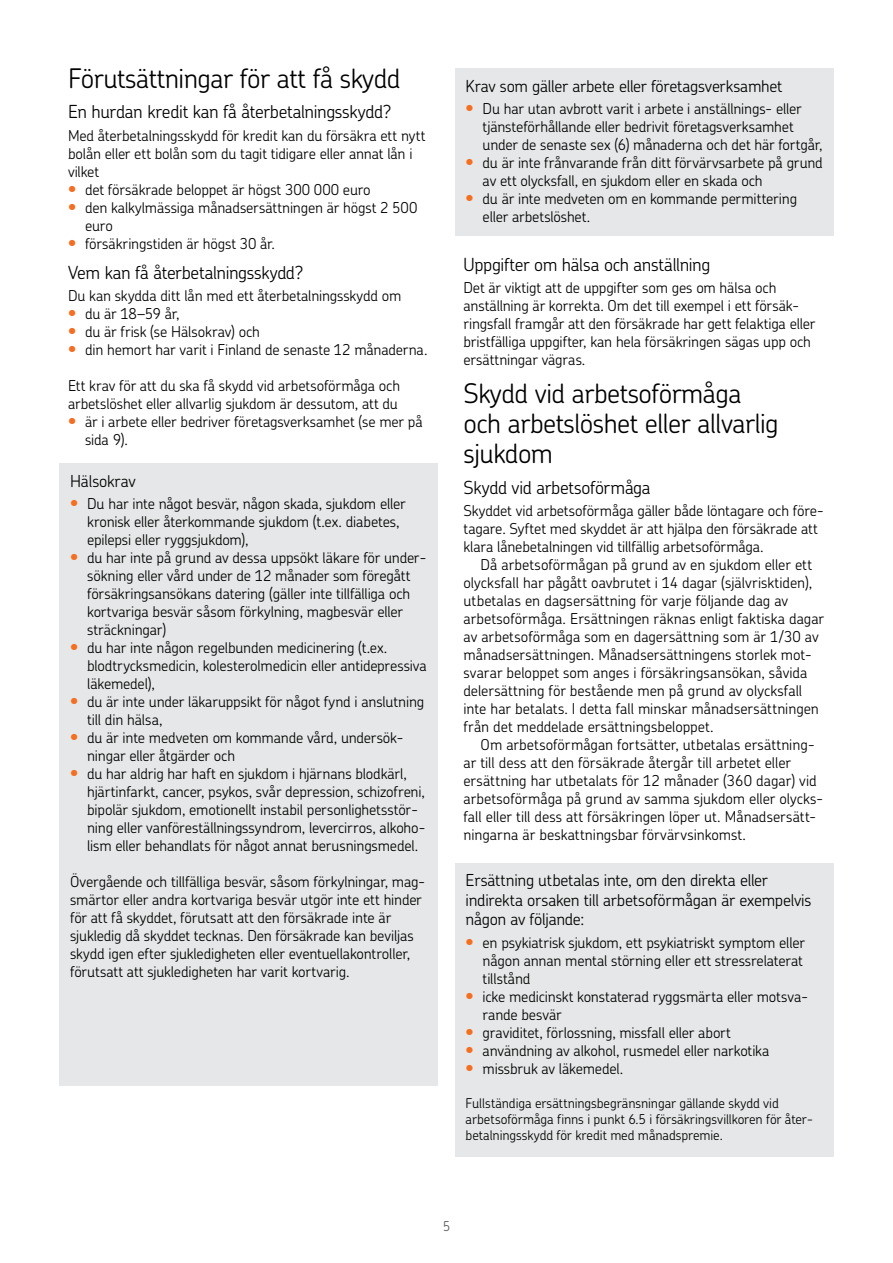
<style>
.page{position:relative;width:893px;height:1263px;background:#fff}
.page>*{position:absolute;margin:0;border:0;box-sizing:border-box;transform-origin:0 0}
.Sisäsivun_otsikko_Ch{font:300 27px/30px "OP Chevin Pro";letter-spacing:-.02em;color:#000}
.Väliotsikko_Chevin_1{font:300 18px "OP Chevin Pro";letter-spacing:-.02em;color:#000}
.Väliotsikko_Chevin_1-2{font:300 16.5px/19.8px "OP Chevin Pro";letter-spacing:-.015em;color:#000}
.Leipäteksti_sisennet{font:300 15px/18px "OP Chevin Pro";letter-spacing:-.01em;color:#000}
.Leipäteksti{font:300 15px/18px "OP Chevin Pro";letter-spacing:-.01em;color:#000}
.Kuvateksti{font:300 13.5px/16.2px "OP Chevin Pro";letter-spacing:-.005em;color:#000}
.t1{font:300 13.5px "OP Chevin Pro";color:#58595b}
.s1{font-size:18px;color:#f36f21}
</style>
<div class="page">
<div style="left:60px;top:464px;width:378px;height:622px;background:#e6e7e8"></div>
<div style="left:455px;top:69px;width:378px;height:167px;background:#e6e7e8"></div>
<div style="left:455px;top:863px;width:378px;height:294px;background:#e6e7e8"></div>
<h2 class="Sisäsivun_otsikko_Ch" style="left:68px;top:63px;width:334px">Förutsättningar för att få skydd</h2>
<h3 class="Väliotsikko_Chevin_1" style="left:68px;top:100px;width:325px">En hurdan kredit kan få återbetalningsskydd?</h3>
<p class="Leipäteksti" style="left:68px;top:126px;width:359px">Med återbetalningsskydd för kredit kan du försäkra ett nytt bolån eller ett bolån som du tagit tidigare eller annat lån i vilket</p>
<p class="Leipäteksti_sisennet" style="left:68px;top:180px;width:304px"><span class="s1">•</span> det försäkrade beloppet är högst 300 000 euro</p>
<p class="Leipäteksti_sisennet" style="left:85px;top:198px;width:334px;text-indent:-17px"><span class="s1">•</span> den kalkylmässiga månadsersättningen är högst 2 500 euro</p>
<p class="Leipäteksti_sisennet" style="left:68px;top:234px;width:209px"><span class="s1">•</span> försäkringstiden är högst 30 år.</p>
<h3 class="Väliotsikko_Chevin_1" style="left:68px;top:260px;width:237px">Vem kan få återbetalningsskydd?</h3>
<p class="Leipäteksti" style="left:68px;top:286px;width:335px">Du kan skydda ditt lån med ett återbetalningsskydd om</p>
<p class="Leipäteksti_sisennet" style="left:68px;top:304px;width:113px"><span class="s1">•</span> du är 18–59 år,</p>
<p class="Leipäteksti_sisennet" style="left:68px;top:322px;width:193px"><span class="s1">•</span> du är frisk (se Hälsokrav) och</p>
<p class="Leipäteksti_sisennet" style="left:68px;top:340px;width:361px"><span class="s1">•</span> din hemort har varit i Finland de senaste 12 månaderna.</p>
<p class="Leipäteksti" style="left:68px;top:376px;width:334px">Ett krav för att du ska få skydd vid arbetsoförmåga och arbetslöshet eller allvarlig sjukdom är dessutom, att du</p>
<p class="Leipäteksti_sisennet" style="left:85px;top:412px;width:339px;text-indent:-17px"><span class="s1">•</span> är i arbete eller bedriver företagsverksamhet (se mer på sida 9).</p>
<h3 class="Väliotsikko_Chevin_1-2" style="left:70px;top:470px;width:67px">Hälsokrav</h3>
<p class="Leipäteksti_sisennet" style="left:87px;top:494px;width:320px;text-indent:-17px"><span class="s1">•</span> Du har inte något besvär, någon skada, sjukdom eller kronisk eller återkommande sjukdom (t.ex. diabetes, epilepsi eller ryggsjukdom),</p>
<p class="Leipäteksti_sisennet" style="left:87px;top:548px;width:341px;text-indent:-17px"><span class="s1">•</span> du har inte på grund av dessa uppsökt läkare för under&shy;sökning eller vård under de 12 månader som föregått försäkringsansökans datering (gäller inte tillfälliga och kortvariga besvär såsom förkylning, magbesvär eller sträckningar)</p>
<p class="Leipäteksti_sisennet" style="left:87px;top:638px;width:341px;text-indent:-17px"><span class="s1">•</span> du har inte någon regelbunden medicinering (t.ex. blodtrycksmedicin, kolesterolmedicin eller antidepressiva läkemedel),</p>
<p class="Leipäteksti_sisennet" style="left:87px;top:692px;width:339px;text-indent:-17px"><span class="s1">•</span> du är inte under läkaruppsikt för något fynd i anslutning till din hälsa,</p>
<p class="Leipäteksti_sisennet" style="left:87px;top:728px;width:318px;text-indent:-17px"><span class="s1">•</span> du är inte medveten om kommande vård, undersök&shy;ningar eller åtgärder och</p>
<p class="Leipäteksti_sisennet" style="left:87px;top:764px;width:340px;text-indent:-17px"><span class="s1">•</span> du har aldrig har haft en sjukdom i hjärnans blodkärl, hjärtinfarkt, cancer, psykos, svår depression, schizofreni, bipolär sjukdom, emotionellt instabil personlighetsstör&shy;ning eller vanföreställningssyndrom, levercirros, alkoho&shy;lism eller behandlats för något annat berusningsmedel.</p>
<p class="Leipäteksti" style="left:70px;top:872px;width:357px">Övergående och tillfälliga besvär, såsom förkylningar, mag&shy;smärtor eller andra kortvariga besvär utgör inte ett hinder för att få skyddet, förutsatt att den försäkrade inte är sjukledig då skyddet tecknas. Den försäkrade kan beviljas skydd igen efter sjukledigheten eller eventuellakontroller, förutsatt att sjukledigheten har varit kortvarig.</p>
<h3 class="Väliotsikko_Chevin_1-2" style="left:466px;top:75px;width:318px">Krav som gäller arbete eller företagsverksamhet</h3>
<p class="Leipäteksti_sisennet" style="left:483px;top:99px;width:341px;text-indent:-17px"><span class="s1">•</span> Du har utan avbrott varit i arbete i anställnings- eller tjänsteförhållande eller bedrivit företagsverksamhet under de senaste sex (6) månaderna och det här fortgår,</p>
<p class="Leipäteksti_sisennet" style="left:483px;top:153px;width:342px;text-indent:-17px"><span class="s1">•</span> du är inte frånvarande från ditt förvärvsarbete på grund av ett olycksfall, en sjukdom eller en skada och</p>
<p class="Leipäteksti_sisennet" style="left:483px;top:189px;width:316px;text-indent:-17px"><span class="s1">•</span> du är inte medveten om en kommande permittering eller arbetslöshet.</p>
<h3 class="Väliotsikko_Chevin_1" style="left:463px;top:252px;width:248px">Uppgifter om hälsa och anställning</h3>
<p class="Leipäteksti" style="left:463px;top:278px;width:353px">Det är viktigt att de uppgifter som ges om hälsa och anställning är korrekta. Om det till exempel i ett försäk&shy;ringsfall framgår att den försäkrade har gett felaktiga eller bristfälliga uppgifter, kan hela försäkringen sägas upp och ersättningar vägras.</p>
<h2 class="Sisäsivun_otsikko_Ch" style="left:463px;top:378px;width:317px">Skydd vid arbetsoförmåga och arbetslöshet eller allvarlig sjukdom</h2>
<h3 class="Väliotsikko_Chevin_1" style="left:463px;top:475px;width:189px">Skydd vid arbetsoförmåga</h3>
<p class="Leipäteksti" style="left:463px;top:501px;width:362px">Skyddet vid arbetsoförmåga gäller både löntagare och före&shy;tagare. Syftet med skyddet är att hjälpa den försäkrade att klara lånebetalningen vid tillfällig arbetsoförmåga.</p>
<p class="Leipäteksti_sisennet" style="left:463px;top:555px;width:362px;text-indent:17px">Då arbetsoförmågan på grund av en sjukdom eller ett olycksfall har pågått oavbrutet i 14 dagar (självrisktiden), utbetalas en dagsersättning för varje följande dag av arbetsoförmåga. Ersättningen räknas enligt faktiska dagar av arbetsoförmåga som en dagersättning som är 1/30 av månadsersättningen. Månadsersättningens storlek mot&shy;svarar beloppet som anges i försäkringsansökan, såvida delersättning för bestående men på grund av olycksfall inte har betalats. I detta fall minskar månadsersättningen från det meddelade ersättningsbeloppet.</p>
<p class="Leipäteksti_sisennet" style="left:463px;top:735px;width:361px;text-indent:17px">Om arbetsoförmågan fortsätter, utbetalas ersättning&shy;ar till dess att den försäkrade återgår till arbetet eller ersättning har utbetalats för 12 månader (360 dagar) vid arbetsoförmåga på grund av samma sjukdom eller olycks&shy;fall eller till dess att försäkringen löper ut. Månadsersätt&shy;ningarna är beskattningsbar förvärvsinkomst.</p>
<h3 class="Väliotsikko_Chevin_1-2" style="left:466px;top:869px;width:347px">Ersättning utbetalas inte, om den direkta eller indirekta orsaken till arbetsoförmågan är exempelvis någon av följande:</h3>
<p class="Leipäteksti_sisennet" style="left:483px;top:933px;width:324px;text-indent:-17px"><span class="s1">•</span> en psykiatrisk sjukdom, ett psykiatriskt symptom eller någon annan mental störning eller ett stressrelaterat tillstånd</p>
<p class="Leipäteksti_sisennet" style="left:483px;top:987px;width:327px;text-indent:-17px"><span class="s1">•</span> icke medicinskt konstaterad ryggsmärta eller motsva&shy;rande besvär</p>
<p class="Leipäteksti_sisennet" style="left:466px;top:1023px;width:267px"><span class="s1">•</span> graviditet, förlossning, missfall eller abort</p>
<p class="Leipäteksti_sisennet" style="left:466px;top:1041px;width:305px"><span class="s1">•</span> användning av alkohol, rusmedel eller narkotika</p>
<p class="Leipäteksti_sisennet" style="left:466px;top:1059px;width:159px"><span class="s1">•</span> missbruk av läkemedel.</p>
<p class="Kuvateksti" style="left:466px;top:1094px;width:349px">Fullständiga ersättningsbegränsningar gällande skydd vid arbetsoförmåga finns i punkt 6.5 i försäkringsvillkoren för åter&shy;betalningsskydd för kredit med månadspremie.</p>
<p class="t1" style="left:443px;top:1216px;width:9px">5</p>
</div>
